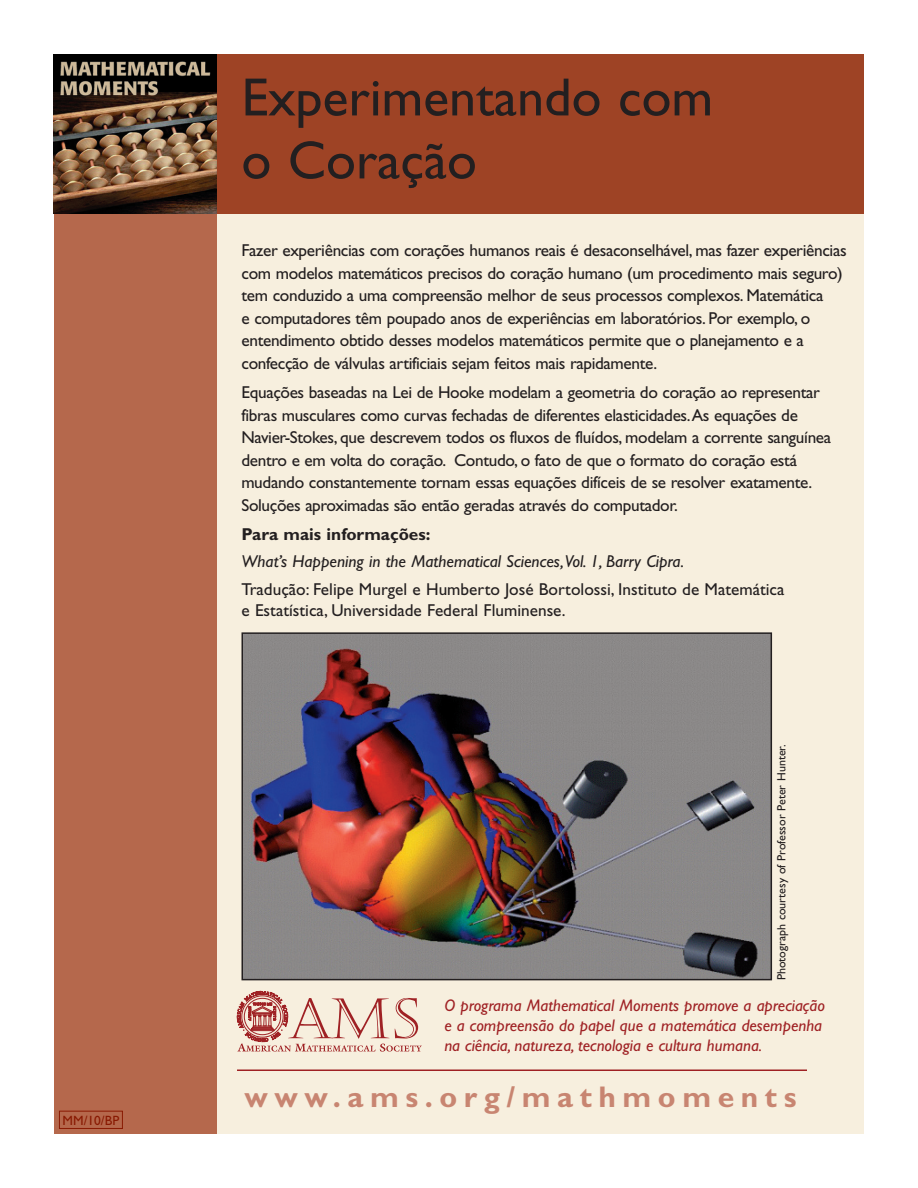
<style>
.page{position:relative;width:918px;height:1188px;background:#fff}
.page>*{position:absolute;margin:0;border:0;box-sizing:border-box;transform-origin:0 0}
.title-2_lines{font:54px/63px "Gill Sans";color:#231f20}
.t1{font:700 30px "Gill Sans";letter-spacing:.22em;color:#c88571}
.text-bold{font:17.25px/22.5px "Gill Sans";letter-spacing:-.02em;color:#231f20}
.text-bold-2{font:17.25px/21.6px "Gill Sans";color:#231f20}
.text-bold-3{font:italic 17.25px "Gill Sans";color:#231f20}
.text-bold-4{font:700 17.25px "Gill Sans";color:#231f20}
.t2{font:italic 16.8px/20.2px "Gill Sans";color:#9f2124}
.text{font:13.5px "Gill Sans";color:#891a02}
.photo_credit{font:12px "Gill Sans";color:#231f20}
</style>
<div class="page">
<div style="left:54px;top:54px;width:810px;height:1080px;background:#f7efde"></div>
<div style="left:54px;top:54px;width:162px;height:1080px;background:#b5684c"></div>
<div style="left:215px;top:54px;width:649px;height:160px;background:#9e4325"></div>
<img style="left:54px;top:54px;width:162px;height:160px">
<img style="left:245px;top:635px;width:524px;height:342px">
<div style="left:242px;top:632px;width:530px;height:348px;border:2px solid #231f20"></div>
<div style="left:59px;top:1111px;width:64px;height:18px;border:1px solid #891a02"></div>
<svg style="left:237px;top:991px;width:185px;height:61px"></svg>
<hr style="left:237px;top:1070px;width:570px;height:1px;background:#9f2124">
<p class="text" style="left:63px;top:1113px;width:58px">MM/10/BP</p>
<p class="title-2_lines" style="left:241px;top:66px;width:473px">Experimentando com o Coração</p>
<p class="text-bold" style="left:241px;top:239px;width:607px">Fazer experiências com corações humanos reais é desaconselhável, mas fazer experiências com modelos matemáticos precisos do coração humano (um procedimento mais seguro) tem conduzido a uma compreensão melhor de seus processos complexos. Matemática<br>e computadores têm poupado anos de experiências em laboratórios. Por exemplo, o entendimento obtido desses modelos matemáticos permite que o planejamento e a confecção de válvulas artificiais sejam feitos mais rapidamente.</p>
<p class="text-bold" style="left:241px;top:381px;width:591px">Equações baseadas na Lei de Hooke modelam a geometria do coração ao representar fibras musculares como curvas fechadas de diferentes elasticidades. As equações de Navier-Stokes, que descrevem todos os fluxos de fluídos, modelam a corrente sanguínea dentro e em volta do coração. Contudo, o fato de que o formato do coração está mudando constantemente tornam essas equações difíceis de se resolver exatamente.<br>Soluções aproximadas são então geradas através do computador.</p>
<p class="text-bold-4" style="left:241px;top:524px;width:190px">Para mais informações:</p>
<p class="text-bold-3" style="left:241px;top:552px;width:444px">What’s Happening in the Mathematical Sciences,Vol. 1, Barry Cipra.</p>
<p class="text-bold-2" style="left:241px;top:578px;width:545px">Tradução: Felipe Murgel e Humberto José Bortolossi, Instituto de Matemática e Estatística, Universidade Federal Fluminense.</p>
<p class="photo_credit" style="left:775px;top:980px;width:237px;rotate:-90deg">Photograph courtesy of Professor Peter Hunter.</p>
<p class="t2" style="left:444px;top:995px;width:382px">O programa Mathematical Moments promove a apreciação e a compreensão do papel que a matemática desempenha na ciência, natureza, tecnologia e cultura humana.</p>
<p class="t1" style="left:244px;top:1079px;width:554px">www.ams.org/mathmoments</p>
</div>
